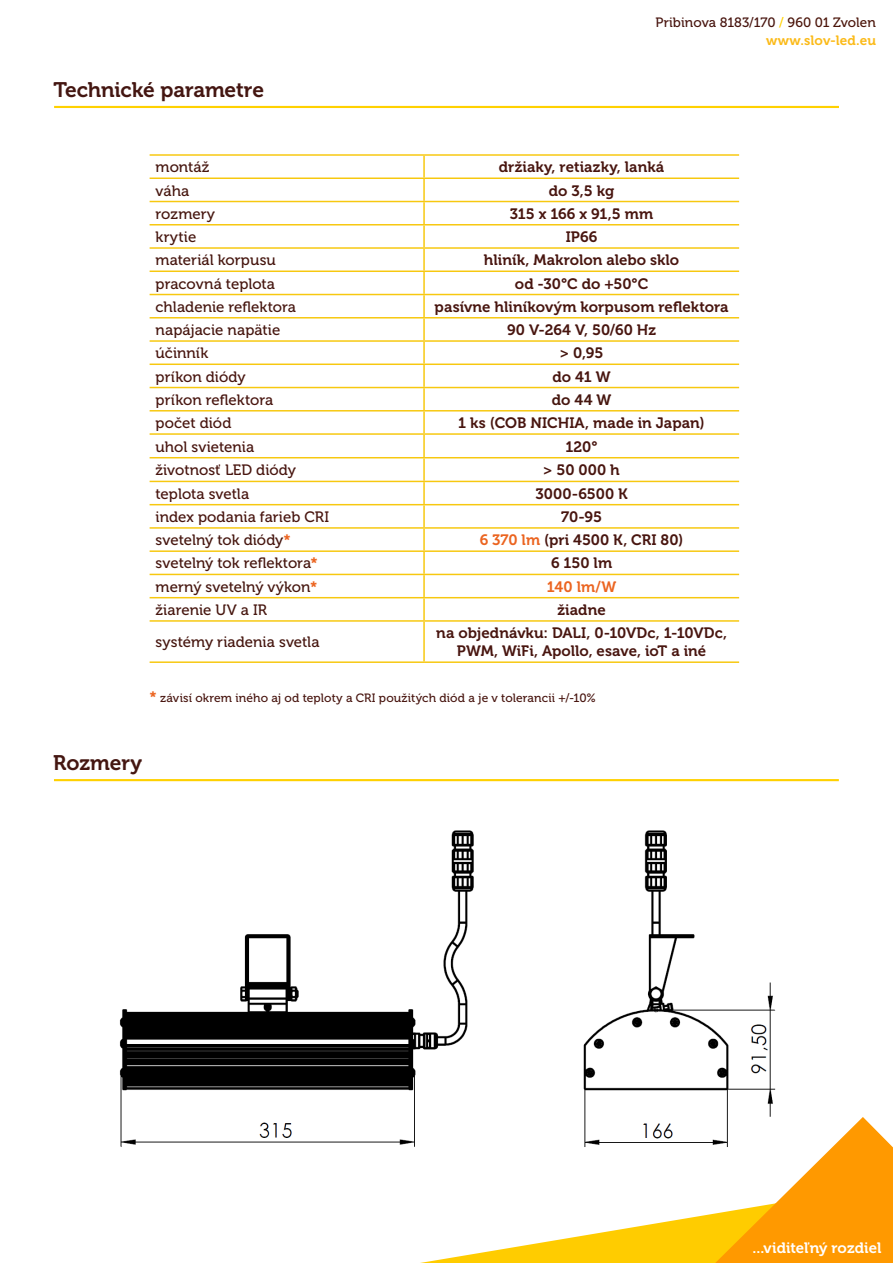
<style>
.page{position:relative;width:893px;height:1263px;background:#fff}
.page>*{position:absolute;margin:0;border:0;box-sizing:border-box;transform-origin:0 0}
.t1{font:21px "Museo 700";letter-spacing:-.005em;color:#441611}
.t2{font:15px/18px "Museo 700";color:#48150f;text-align:center}
.t3{font:15px "Museo 500";color:#46160f}
.t4{font:15px "Museo 500";color:#48150f}
.t5{font:15px "Museo 700";color:#fff}
.t6{font:15px "Museo 700";color:#46160f}
.t7{font:15px "Museo 700";color:#eb6420}
.t8{font:13.5px "Museo 500";color:#48150f}
.t9{font:13.5px "Museo 700";letter-spacing:.005em;color:#fbba18}
.t10{font:12px "Museo 500";letter-spacing:.01em;color:#48150f}
.s1{color:#ffd100}
.s2{color:#4b150a}
.s3{font-family:"Museo 700";color:#eb6420}
.s4{color:#eb6420}
.s5{font-family:"Museo 700";font-size:15px;color:#eb6420}
</style>
<div class="page">
<svg style="left:420px;top:1117px;width:473px;height:146px"></svg>
<svg style="left:150px;top:200px;width:589px;height:399px"></svg>
<hr style="left:150px;top:154px;width:274px;height:2px;background:#f7c80f">
<hr style="left:424px;top:154px;width:315px;height:2px;background:#f7c80f">
<hr style="left:423px;top:156px;width:2px;height:21px;background:#f7c80f">
<hr style="left:150px;top:177px;width:274px;height:2px;background:#f7c80f">
<hr style="left:424px;top:177px;width:315px;height:2px;background:#f7c80f">
<hr style="left:423px;top:179px;width:2px;height:22px;background:#f7c80f">
<hr style="left:150px;top:201px;width:274px;height:1px;background:#f7c80f">
<hr style="left:424px;top:201px;width:315px;height:1px;background:#f7c80f">
<hr style="left:423px;top:202px;width:2px;height:22px;background:#f7c80f">
<hr style="left:150px;top:224px;width:274px;height:1px;background:#f7c80f">
<hr style="left:424px;top:224px;width:315px;height:1px;background:#f7c80f">
<hr style="left:423px;top:225px;width:2px;height:22px;background:#f7c80f">
<hr style="left:150px;top:247px;width:274px;height:2px;background:#f7c80f">
<hr style="left:424px;top:247px;width:315px;height:2px;background:#f7c80f">
<hr style="left:423px;top:249px;width:2px;height:21px;background:#f7c80f">
<hr style="left:150px;top:270px;width:274px;height:2px;background:#f7c80f">
<hr style="left:424px;top:270px;width:315px;height:2px;background:#f7c80f">
<hr style="left:423px;top:272px;width:2px;height:22px;background:#f7c80f">
<hr style="left:150px;top:294px;width:274px;height:1px;background:#f7c80f">
<hr style="left:424px;top:294px;width:315px;height:1px;background:#f7c80f">
<hr style="left:423px;top:295px;width:2px;height:22px;background:#f7c80f">
<hr style="left:150px;top:317px;width:274px;height:1px;background:#f7c80f">
<hr style="left:424px;top:317px;width:315px;height:1px;background:#f7c80f">
<hr style="left:423px;top:318px;width:2px;height:22px;background:#f7c80f">
<hr style="left:150px;top:340px;width:274px;height:2px;background:#f7c80f">
<hr style="left:424px;top:340px;width:315px;height:2px;background:#f7c80f">
<hr style="left:423px;top:342px;width:2px;height:21px;background:#f7c80f">
<hr style="left:150px;top:363px;width:274px;height:2px;background:#f7c80f">
<hr style="left:424px;top:363px;width:315px;height:2px;background:#f7c80f">
<hr style="left:423px;top:365px;width:2px;height:22px;background:#f7c80f">
<hr style="left:150px;top:387px;width:274px;height:1px;background:#f7c80f">
<hr style="left:424px;top:387px;width:315px;height:1px;background:#f7c80f">
<hr style="left:423px;top:388px;width:2px;height:22px;background:#f7c80f">
<hr style="left:150px;top:410px;width:274px;height:1px;background:#f7c80f">
<hr style="left:424px;top:410px;width:315px;height:1px;background:#f7c80f">
<hr style="left:423px;top:411px;width:2px;height:22px;background:#f7c80f">
<hr style="left:150px;top:433px;width:274px;height:2px;background:#f7c80f">
<hr style="left:424px;top:433px;width:315px;height:2px;background:#f7c80f">
<hr style="left:423px;top:435px;width:2px;height:22px;background:#f7c80f">
<hr style="left:150px;top:457px;width:274px;height:1px;background:#f7c80f">
<hr style="left:424px;top:457px;width:315px;height:1px;background:#f7c80f">
<hr style="left:423px;top:458px;width:2px;height:23px;background:#f7c80f">
<hr style="left:150px;top:481px;width:274px;height:1px;background:#f7c80f">
<hr style="left:424px;top:481px;width:315px;height:1px;background:#f7c80f">
<hr style="left:423px;top:482px;width:2px;height:22px;background:#f7c80f">
<hr style="left:150px;top:504px;width:274px;height:1px;background:#f7c80f">
<hr style="left:424px;top:504px;width:315px;height:1px;background:#f7c80f">
<hr style="left:423px;top:505px;width:2px;height:22px;background:#f7c80f">
<hr style="left:150px;top:527px;width:274px;height:2px;background:#f7c80f">
<hr style="left:424px;top:527px;width:315px;height:2px;background:#f7c80f">
<hr style="left:423px;top:529px;width:2px;height:21px;background:#f7c80f">
<hr style="left:150px;top:550px;width:274px;height:2px;background:#f7c80f">
<hr style="left:424px;top:550px;width:315px;height:2px;background:#f7c80f">
<hr style="left:423px;top:552px;width:2px;height:22px;background:#f7c80f">
<hr style="left:150px;top:574px;width:274px;height:1px;background:#f7c80f">
<hr style="left:424px;top:574px;width:315px;height:1px;background:#f7c80f">
<hr style="left:423px;top:575px;width:2px;height:22px;background:#f7c80f">
<hr style="left:150px;top:597px;width:274px;height:1px;background:#f7c80f">
<hr style="left:424px;top:597px;width:315px;height:1px;background:#f7c80f">
<hr style="left:423px;top:598px;width:2px;height:22px;background:#f7c80f">
<hr style="left:150px;top:620px;width:274px;height:2px;background:#f7c80f">
<hr style="left:424px;top:620px;width:315px;height:2px;background:#f7c80f">
<hr style="left:423px;top:622px;width:2px;height:39px;background:#f7c80f">
<hr style="left:150px;top:661px;width:274px;height:2px;background:#f7c80f">
<hr style="left:424px;top:661px;width:315px;height:2px;background:#f7c80f">
<hr style="left:54px;top:779px;width:785px;height:2px;background:#ffd100">
<hr style="left:54px;top:106px;width:785px;height:2px;background:#ffd100">
<img style="left:119px;top:830px;width:661px;height:321px">
<p class="t1" style="left:53px;top:78px;width:212px">Technické parametre</p>
<p class="t8" style="left:655px;top:15px;width:222px">Pribinova 8183/170 <span class="s1">/</span> <span class="s2">960 01 Zvolen</span></p>
<p class="t9" style="left:766px;top:33px;width:111px">www.slov-led.eu</p>
<p class="t3" style="left:156px;top:159px;width:55px">montáž</p>
<p class="t2" style="left:499px;top:158px;width:167px">držiaky, retiazky, lanká</p>
<p class="t3" style="left:156px;top:182px;width:35px">váha</p>
<p class="t2" style="left:549px;top:181px;width:67px">do 3,5 kg</p>
<p class="t3" style="left:156px;top:205px;width:61px">rozmery</p>
<p class="t2" style="left:510px;top:205px;width:145px">315 x 166 x 91,5 mm</p>
<p class="t3" style="left:156px;top:229px;width:42px">krytie</p>
<p class="t2" style="left:566px;top:228px;width:33px">IP66</p>
<p class="t3" style="left:156px;top:252px;width:122px">materiál korpusu</p>
<p class="t2" style="left:484px;top:251px;width:197px">hliník, Makrolon alebo sklo</p>
<p class="t3" style="left:156px;top:275px;width:121px">pracovná teplota</p>
<p class="t2" style="left:515px;top:274px;width:135px">od -30°C do +50°C</p>
<p class="t3" style="left:156px;top:298px;width:142px">chladenie reflektora</p>
<p class="t2" style="left:435px;top:298px;width:295px">pasívne hliníkovým korpusom reflektora</p>
<p class="t3" style="left:156px;top:322px;width:126px">napájacie napätie</p>
<p class="t2" style="left:507px;top:321px;width:150px">90 V-264 V, 50/60 Hz</p>
<p class="t4" style="left:156px;top:345px;width:54px">účinník</p>
<p class="t6" style="left:560px;top:345px;width:45px">&gt; 0,95</p>
<p class="t4" style="left:156px;top:368px;width:92px">príkon diódy</p>
<p class="t2" style="left:553px;top:367px;width:59px">do 41 W</p>
<p class="t4" style="left:156px;top:391px;width:119px">príkon reflektora</p>
<p class="t6" style="left:552px;top:391px;width:61px">do 44 W</p>
<p class="t4" style="left:156px;top:415px;width:77px">počet diód</p>
<p class="t2" style="left:458px;top:414px;width:248px">1 ks (COB NICHIA, made in Japan)</p>
<p class="t4" style="left:156px;top:438px;width:100px">uhol svietenia</p>
<p class="t2" style="left:565px;top:437px;width:34px">120°</p>
<p class="t4" style="left:156px;top:462px;width:142px">životnosť LED diódy</p>
<p class="t2" style="left:543px;top:461px;width:78px">&gt; 50 000 h</p>
<p class="t4" style="left:156px;top:485px;width:95px">teplota svetla</p>
<p class="t2" style="left:535px;top:485px;width:94px">3000-6500 K</p>
<p class="t4" style="left:156px;top:508px;width:175px">index podania farieb CRI</p>
<p class="t2" style="left:561px;top:508px;width:42px">70-95</p>
<p class="t3" style="left:156px;top:532px;width:137px">svetelný tok diódy<span class="s3">*</span></p>
<p class="t2" style="left:480px;top:531px;width:205px"><span class="s4">6 370 lm</span> (pri 4500 K, CRI 80)</p>
<p class="t3" style="left:156px;top:555px;width:164px">svetelný tok reflektora<span class="s3">*</span></p>
<p class="t2" style="left:551px;top:554px;width:63px">6 150 lm</p>
<p class="t3" style="left:156px;top:578px;width:163px">merný svetelný výkon<span class="s3">*</span></p>
<p class="t7" style="left:547px;top:578px;width:71px">140 lm/W</p>
<p class="t3" style="left:156px;top:601px;width:113px">žiarenie UV a IR</p>
<p class="t2" style="left:557px;top:601px;width:50px">žiadne</p>
<p class="t3" style="left:156px;top:634px;width:165px">systémy riadenia svetla</p>
<p class="t2" style="left:436px;top:624px;width:292px">na objednávku: DALI, 0-10VDc, 1-10VDc,<br>PWM, WiFi, Apollo, esave, ioT a iné</p>
<p class="t10" style="left:150px;top:691px;width:448px"><span class="s5">*</span> závisí okrem iného aj od teploty a CRI použitých diód a je v tolerancii +/-10%</p>
<p class="t1" style="left:53px;top:751px;width:90px">Rozmery</p>
<p class="t5" style="left:753px;top:1239px;width:130px">...viditeľný rozdiel</p>
</div>
